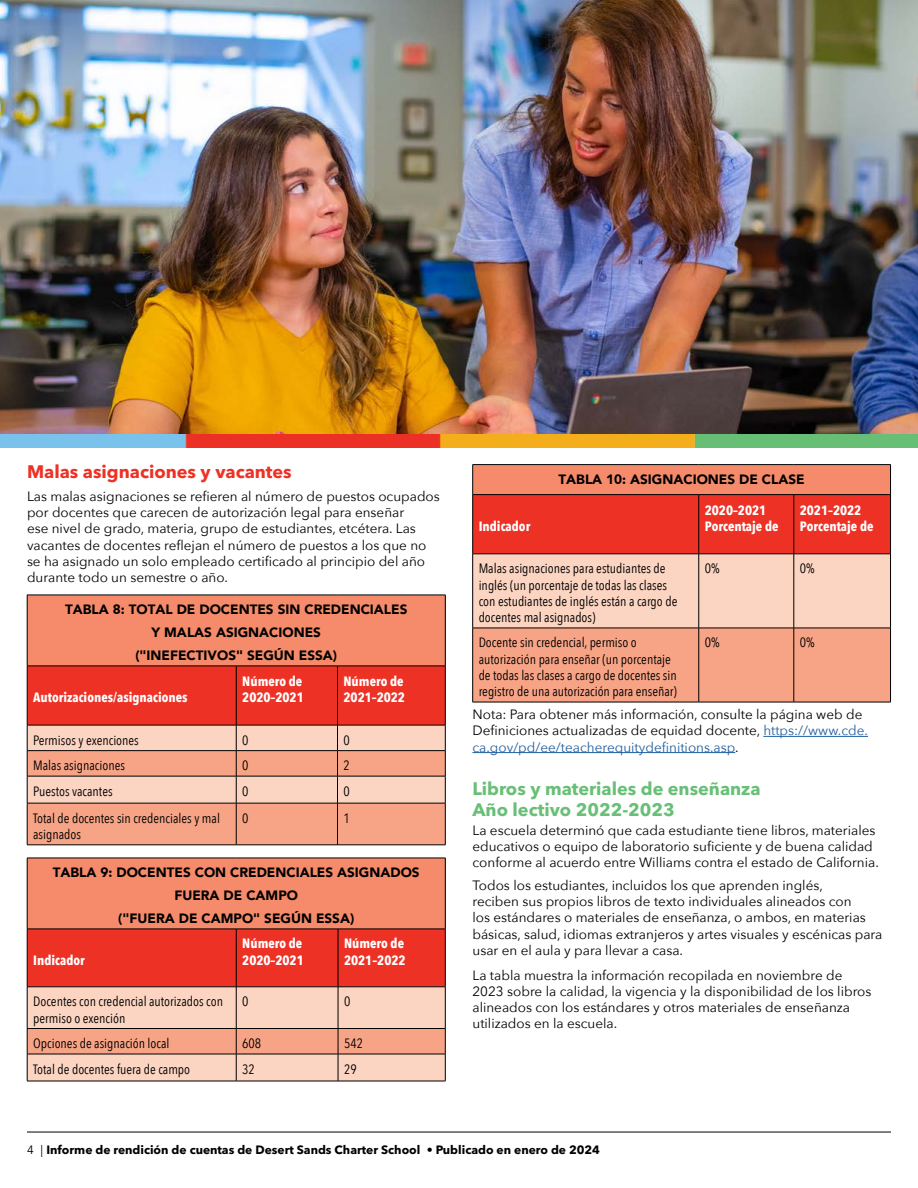
<style>
.page{position:relative;width:918px;height:1188px;background:#fff}
.page>*{position:absolute;margin:0;border:0;box-sizing:border-box;transform-origin:0 0}
.t1{font:700 18px/21.6px "Avenir Next LT Pro";color:#68bf76}
.t2{font:700 18px "Avenir Next LT Pro";color:#ed3125}
.t3{font:13.5px/16.2px "Avenir Next";color:#000}
.t4{font:13.5px/16.2px "Avenir Next Condensed";color:#000}
.t5{font:900 13.5px/22.5px "Avenir";color:#000;text-align:center}
.t6{font:italic 700 13.5px "Avenir Next Condensed";color:#fff}
.t7{font:700 12px "Avenir Next LT Pro";color:#000}
.s1{color:#215e9e}
.s2{font-family:"Avenir";font-weight:400}
</style>
<div class="page">
<hr style="left:27px;top:1132px;width:864px;height:1px;background:#000">
<div style="left:27px;top:595px;width:418px;height:71px;background:#f58b6a"></div>
<hr style="left:27px;top:595px;width:209px;height:1px;background:#000">
<hr style="left:27px;top:595px;width:1px;height:71px;background:#000">
<hr style="left:236px;top:595px;width:102px;height:1px;background:#000">
<hr style="left:338px;top:595px;width:108px;height:1px;background:#000">
<hr style="left:445px;top:595px;width:1px;height:71px;background:#000">
<svg style="left:27px;top:666px;width:419px;height:179px;background:#ed8673"></svg>
<hr style="left:27px;top:803px;width:209px;height:1px;background:#000">
<hr style="left:27px;top:803px;width:1px;height:42px;background:#000">
<hr style="left:236px;top:803px;width:102px;height:1px;background:#000">
<hr style="left:236px;top:803px;width:1px;height:42px;background:#000">
<hr style="left:338px;top:803px;width:108px;height:1px;background:#000">
<hr style="left:337px;top:803px;width:1px;height:42px;background:#000">
<hr style="left:445px;top:803px;width:1px;height:42px;background:#000">
<hr style="left:27px;top:845px;width:209px;height:1px;background:#000">
<hr style="left:236px;top:845px;width:102px;height:1px;background:#000">
<hr style="left:338px;top:845px;width:108px;height:1px;background:#000">
<div style="left:27px;top:858px;width:418px;height:71px;background:#f58b6a"></div>
<hr style="left:27px;top:858px;width:209px;height:1px;background:#000">
<hr style="left:27px;top:858px;width:1px;height:71px;background:#000">
<hr style="left:236px;top:858px;width:102px;height:1px;background:#000">
<hr style="left:338px;top:858px;width:108px;height:1px;background:#000">
<hr style="left:445px;top:858px;width:1px;height:71px;background:#000">
<svg style="left:27px;top:929px;width:419px;height:152px;background:#ec8877"></svg>
<hr style="left:27px;top:1081px;width:209px;height:1px;background:#000">
<hr style="left:236px;top:1081px;width:102px;height:1px;background:#000">
<hr style="left:338px;top:1081px;width:108px;height:1px;background:#000">
<hr style="left:763px;top:736px;width:105px;height:1px;background:#215e9e">
<hr style="left:472px;top:752px;width:263px;height:1px;background:#215e9e">
<hr style="left:472px;top:464px;width:227px;height:1px;background:#000">
<hr style="left:699px;top:464px;width:95px;height:1px;background:#000">
<hr style="left:794px;top:464px;width:97px;height:1px;background:#000">
<svg style="left:472px;top:465px;width:419px;height:237px;background:#f2917b"></svg>
<hr style="left:472px;top:494px;width:227px;height:1px;background:#000">
<hr style="left:472px;top:495px;width:1px;height:59px;background:#000">
<hr style="left:699px;top:494px;width:95px;height:1px;background:#000">
<hr style="left:699px;top:495px;width:1px;height:59px;background:#000">
<hr style="left:794px;top:494px;width:97px;height:1px;background:#000">
<hr style="left:794px;top:495px;width:1px;height:59px;background:#000">
<hr style="left:890px;top:495px;width:1px;height:59px;background:#000">
<hr style="left:472px;top:554px;width:227px;height:1px;background:#000">
<hr style="left:472px;top:554px;width:1px;height:74px;background:#000">
<hr style="left:699px;top:554px;width:95px;height:1px;background:#000">
<hr style="left:699px;top:554px;width:1px;height:74px;background:#000">
<hr style="left:794px;top:554px;width:97px;height:1px;background:#000">
<hr style="left:794px;top:554px;width:1px;height:74px;background:#000">
<hr style="left:890px;top:554px;width:1px;height:74px;background:#000">
<hr style="left:472px;top:628px;width:227px;height:1px;background:#000">
<hr style="left:472px;top:628px;width:1px;height:74px;background:#000">
<hr style="left:699px;top:628px;width:95px;height:1px;background:#000">
<hr style="left:699px;top:628px;width:1px;height:74px;background:#000">
<hr style="left:794px;top:628px;width:97px;height:1px;background:#000">
<hr style="left:794px;top:628px;width:1px;height:74px;background:#000">
<hr style="left:890px;top:628px;width:1px;height:74px;background:#000">
<hr style="left:472px;top:702px;width:227px;height:1px;background:#000">
<hr style="left:699px;top:702px;width:95px;height:1px;background:#000">
<hr style="left:794px;top:702px;width:97px;height:1px;background:#000">
<img style="left:0;top:0;width:918px;height:434px">
<img style="left:0;top:434px;width:918px;height:13px">
<p class="t2" style="left:27px;top:461px;width:266px">Malas asignaciones y vacantes</p>
<p class="t3" style="left:27px;top:488px;width:414px">Las malas asignaciones se refieren al número de puestos ocupados por docentes que carecen de autorización legal para enseñar<br>ese nivel de grado, materia, grupo de estudiantes, etcétera. Las vacantes de docentes reflejan el número de puestos a los que no se ha asignado un solo empleado certificado al principio del año durante todo un semestre o año.</p>
<p class="t5" style="left:65px;top:598px;width:344px">TABLA 8: TOTAL DE DOCENTES SIN CREDENCIALES<br>Y MALAS ASIGNACIONES</p>
<p class="t5" style="left:135px;top:644px;width:203px">("INEFECTIVOS" SEGÚN ESSA)</p>
<p class="t6" style="left:33px;top:689px;width:156px">Autorizaciones/asignaciones</p>
<p class="t6" style="left:242px;top:673px;width:62px">Número de</p>
<p class="t6" style="left:242px;top:689px;width:63px">2020–2021</p>
<p class="t6" style="left:344px;top:673px;width:62px">Número de</p>
<p class="t6" style="left:344px;top:689px;width:63px">2021–2022</p>
<p class="t4" style="left:33px;top:732px;width:107px">Permisos y exenciones</p>
<p class="t4" style="left:242px;top:732px;width:8px">0</p>
<p class="t4" style="left:344px;top:732px;width:8px">0</p>
<p class="t4" style="left:33px;top:757px;width:93px">Malas asignaciones</p>
<p class="t4" style="left:242px;top:757px;width:8px">0</p>
<p class="t4" style="left:344px;top:757px;width:8px">2</p>
<p class="t4" style="left:33px;top:783px;width:81px">Puestos vacantes</p>
<p class="t4" style="left:242px;top:783px;width:8px">0</p>
<p class="t4" style="left:344px;top:783px;width:8px">0</p>
<p class="t4" style="left:33px;top:810px;width:188px">Total de docentes sin credenciales y mal asignados</p>
<p class="t4" style="left:242px;top:810px;width:8px">0</p>
<p class="t4" style="left:344px;top:810px;width:8px">1</p>
<p class="t5" style="left:53px;top:861px;width:368px">TABLA 9: DOCENTES CON CREDENCIALES ASIGNADOS<br>FUERA DE CAMPO</p>
<p class="t5" style="left:118px;top:907px;width:238px">("FUERA DE CAMPO" SEGÚN ESSA)</p>
<p class="t6" style="left:33px;top:952px;width:53px">Indicador</p>
<p class="t6" style="left:242px;top:935px;width:62px">Número de</p>
<p class="t6" style="left:242px;top:952px;width:63px">2020–2021</p>
<p class="t6" style="left:344px;top:935px;width:62px">Número de</p>
<p class="t6" style="left:344px;top:952px;width:63px">2021–2022</p>
<p class="t4" style="left:33px;top:993px;width:191px">Docentes con credencial autorizados con permiso o exención</p>
<p class="t4" style="left:242px;top:993px;width:8px">0</p>
<p class="t4" style="left:344px;top:993px;width:8px">0</p>
<p class="t4" style="left:33px;top:1035px;width:138px">Opciones de asignación local</p>
<p class="t4" style="left:242px;top:1035px;width:21px">608</p>
<p class="t4" style="left:344px;top:1035px;width:21px">542</p>
<p class="t4" style="left:33px;top:1061px;width:159px">Total de docentes fuera de campo</p>
<p class="t4" style="left:242px;top:1061px;width:14px">32</p>
<p class="t4" style="left:344px;top:1061px;width:14px">29</p>
<p class="t6" style="left:479px;top:518px;width:53px">Indicador</p>
<p class="t5" style="left:559px;top:468px;width:248px">TABLA 10: ASIGNACIONES DE CLASE</p>
<p class="t6" style="left:705px;top:502px;width:63px">2020–2021</p>
<p class="t6" style="left:705px;top:518px;width:75px">Porcentaje de</p>
<p class="t6" style="left:800px;top:502px;width:63px">2021–2022</p>
<p class="t6" style="left:800px;top:518px;width:75px">Porcentaje de</p>
<p class="t4" style="left:479px;top:560px;width:200px">Malas asignaciones para estudiantes de inglés (un porcentaje de todas las clases con estudiantes de inglés están a cargo de docentes mal asignados)</p>
<p class="t4" style="left:705px;top:560px;width:16px">0%</p>
<p class="t4" style="left:800px;top:560px;width:16px">0%</p>
<p class="t4" style="left:479px;top:635px;width:200px">Docente sin credencial, permiso o autorización para enseñar (un porcentaje de todas las clases a cargo de docentes sin registro de una autorización para enseñar)</p>
<p class="t4" style="left:705px;top:635px;width:16px">0%</p>
<p class="t4" style="left:800px;top:635px;width:16px">0%</p>
<p class="t3" style="left:472px;top:706px;width:397px">Nota: Para obtener más información, consulte la página web de<br>Definiciones actualizadas de equidad docente, <span class="s1">https://www.cde. ca.gov/pd/ee/teacherequitydefinitions.asp</span>.</p>
<p class="t1" style="left:472px;top:778px;width:290px">Libros y materiales de enseñanza<br>Año lectivo 2022-2023</p>
<p class="t3" style="left:472px;top:821px;width:408px">La escuela determinó que cada estudiante tiene libros, materiales educativos o equipo de laboratorio suficiente y de buena calidad conforme al acuerdo entre Williams contra el estado de California.</p>
<p class="t3" style="left:472px;top:877px;width:411px">Todos los estudiantes, incluidos los que aprenden inglés,<br>reciben sus propios libros de texto individuales alineados con<br>los estándares o materiales de enseñanza, o ambos, en materias básicas, salud, idiomas extranjeros y artes visuales y escénicas para usar en el aula y para llevar a casa.</p>
<p class="t3" style="left:472px;top:966px;width:401px">La tabla muestra la información recopilada en noviembre de 2023 sobre la calidad, la vigencia y la disponibilidad de los libros alineados con los estándares y otros materiales de enseñanza utilizados en la escuela.</p>
<p class="t7" style="left:27px;top:1142px;width:575px"><span class="s2">4 |</span> Informe de rendición de cuentas de Desert Sands Charter School • Publicado en enero de 2024</p>
</div>
